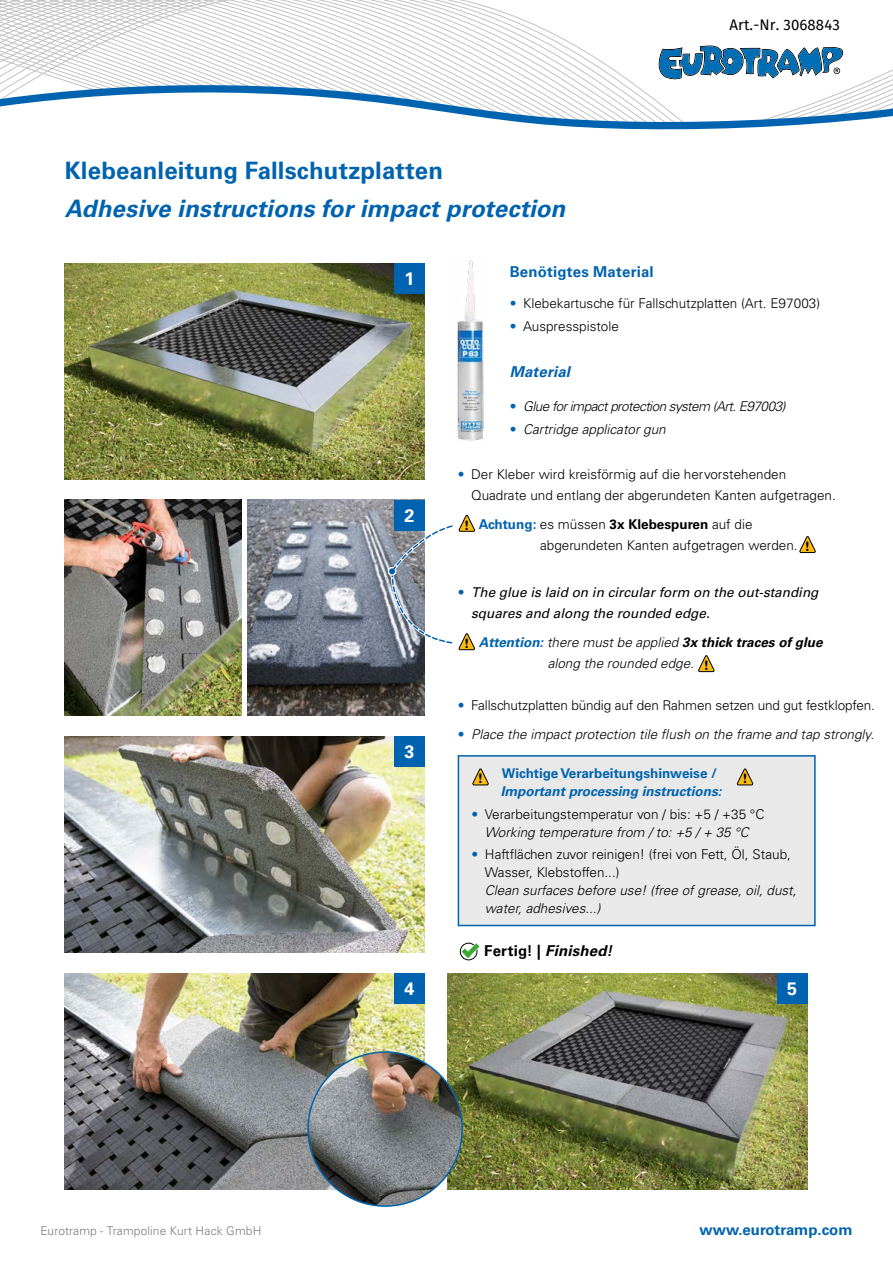
<style>
.page{position:relative;width:893px;height:1263px;background:#fff}
.page>*{position:absolute;margin:0;border:0;box-sizing:border-box;transform-origin:0 0}
.t1{font:italic 700 24px "Univers LT Std";letter-spacing:.005em;color:#0063af}
.t2{font:700 24px "Univers LT Std";letter-spacing:.005em;color:#0063af}
.t3{font:700 18px "Univers LT Std";color:#fff}
.t4{font:700 15px "Univers LT Std";letter-spacing:.01em;color:#0063af}
.t5{font:italic 700 15px "Univers LT Std";letter-spacing:.015em;color:#000}
.t6{font:15px "Fira Sans";letter-spacing:.005em;color:#000}
.t7{font:italic 700 15px "Univers LT Std";letter-spacing:.01em;color:#0063af}
.t8{font:300 13.5px/21px "Univers LT Std";color:#000}
.t9{font:italic 300 13.5px/21px "Univers LT Std";color:#000}
.t10{font:italic 13.5px/21px "Univers LT Std";color:#000}
.t11{font:italic 300 13.5px "Univers LT Std";letter-spacing:-.04em;color:#000}
.t12{font:italic 700 13.5px "Univers LT Std";color:#0063af}
.t13{font:700 13.5px "Univers LT Std";color:#0063af}
.t14{font:13.5px "Brothers OT";color:#000}
.t15{font:300 12px "Univers LT Std";letter-spacing:.01em;color:#7c7b7b}
.s1{color:#0063af}
.s2{font-style:normal;color:#0063af}
.s3{font-weight:700;color:#0063af}
.s4{font-weight:700}
.s5{font-weight:300;font-style:normal;color:#0063af}
.s6{font-style:italic}
.s7{font-style:normal}
</style>
<div class="page">
<img style="left:247px;top:500px;width:178px;height:216px">
<svg style="left:0;top:0;width:893px;height:73px"></svg>
<svg style="left:0;top:73px;width:893px;height:57px"></svg>
<svg style="left:653px;top:44px;width:192px;height:36px"></svg>
<img style="left:457px;top:260px;width:27px;height:181px">
<img style="left:65px;top:263px;width:360px;height:216px">
<div style="left:394px;top:263px;width:31px;height:31px;background:#0063af"></div>
<img style="left:65px;top:973px;width:360px;height:216px">
<div style="left:394px;top:973px;width:31px;height:31px;background:#0063af"></div>
<img style="left:448px;top:973px;width:359px;height:216px">
<div style="left:777px;top:973px;width:30px;height:31px;background:#0063af"></div>
<img style="left:65px;top:500px;width:177px;height:216px">
<div style="left:394px;top:500px;width:31px;height:31px;background:#0063af"></div>
<img style="left:65px;top:736px;width:360px;height:217px">
<div style="left:394px;top:736px;width:31px;height:31px;background:#0063af"></div>
<img style="left:308px;top:1052px;width:154px;height:154px;border-radius:77px">
<div style="left:460px;top:943px;width:17px;height:17px;border:1px solid #000;border-radius:50%"></div>
<svg style="left:462px;top:943px;width:17px;height:15px"></svg>
<svg style="left:698px;top:655px;width:17px;height:17px"></svg>
<svg style="left:799px;top:536px;width:17px;height:17px"></svg>
<div style="left:388px;top:567px;width:8px;height:8px;background:#fff;border-radius:50%"></div>
<svg style="left:389px;top:515px;width:86px;height:135px"></svg>
<div style="left:458px;top:755px;width:358px;height:171px;background:#e9e9e9;border:2px solid #0063af"></div>
<svg style="left:472px;top:769px;width:17px;height:17px"></svg>
<svg style="left:736px;top:769px;width:17px;height:17px"></svg>
<h1 class="t2" style="left:65px;top:156px;width:380px">Klebeanleitung Fallschutzplatten</h1>
<h1 class="t1" style="left:65px;top:194px;width:502px">Adhesive instructions for impact protection</h1>
<p class="t6" style="left:729px;top:13px;width:112px">Art.-Nr. 3068843</p>
<h2 class="t3" style="left:405px;top:268px;width:12px">1</h2>
<h2 class="t3" style="left:404px;top:505px;width:12px">2</h2>
<h2 class="t3" style="left:404px;top:741px;width:12px">3</h2>
<p class="t4" style="left:510px;top:263px;width:145px">Benötigtes Material</p>
<p class="t8" style="left:510px;top:293px;width:312px"><span class="s1">•</span> Klebekartusche für Fallschutzplatten (Art. E97003)</p>
<p class="t8" style="left:510px;top:316px;width:111px"><span class="s1">•</span> Auspresspistole</p>
<p class="t7" style="left:510px;top:363px;width:62px">Material</p>
<p class="t11" style="left:510px;top:398px;width:277px"><span class="s2">•</span> Glue for impact protection system (Art. E97003)</p>
<p class="t9" style="left:510px;top:419px;width:158px"><span class="s2">•</span> Cartridge applicator gun</p>
<p class="t8" style="left:471px;top:463px;width:366px;text-indent:-14px"><span class="s1">•</span> Der Kleber wird kreisförmig auf die hervorstehenden<br>Quadrate und entlang der abgerundeten Kanten aufgetragen.</p>
<p class="t8" style="left:540px;top:514px;width:259px;text-indent:-62px"><span class="s3">Achtung:</span> es müssen <span class="s4">3x Klebespuren</span> auf die abgerundeten Kanten aufgetragen werden.</p>
<p class="t10" style="left:471px;top:582px;width:349px;text-indent:-14px"><span class="s5">•</span> The glue is laid on in circular form on the out-standing squares and along the rounded edge.</p>
<p class="t9" style="left:548px;top:632px;width:276px;text-indent:-69px"><span class="s3">Attention:</span> there must be applied <span class="s4">3x thick traces of glue </span>along the rounded edge.</p>
<p class="t8" style="left:458px;top:695px;width:419px"><span class="s1">•</span> Fallschutzplatten bündig auf den Rahmen setzen und gut festklopfen.</p>
<p class="t9" style="left:458px;top:723px;width:418px"><span class="s2">•</span> Place the impact protection tile flush on the frame and tap strongly.</p>
<p class="t14" style="left:464px;top:519px;width:6px">!</p>
<p class="t14" style="left:805px;top:540px;width:6px">!</p>
<p class="t14" style="left:464px;top:637px;width:6px">!</p>
<p class="t14" style="left:704px;top:659px;width:6px">!</p>
<p class="t13" style="left:502px;top:766px;width:217px">Wichtige Verarbeitungshinweise /</p>
<p class="t12" style="left:501px;top:784px;width:222px">Important processing instructions:</p>
<p class="t8" style="left:471px;top:805px;width:294px;line-height:18px;text-align:center"><span class="s1">•</span> Verarbeitungstemperatur von / bis: +5 / +35 °C<br><span class="s6">Working temperature from / to: +5 / + 35 °C</span></p>
<p class="t8" style="left:485px;top:845px;width:307px;line-height:18px;text-indent:-14px"><span class="s1">•</span> Haftflächen zuvor reinigen! (frei von Fett, Öl, Staub,<br>Wasser, Klebstoffen...)</p>
<p class="t9" style="left:485px;top:881px;width:313px;line-height:18px">Clean surfaces before use! (free of grease, oil, dust, water, adhesives...)</p>
<p class="t14" style="left:478px;top:772px;width:6px">!</p>
<p class="t14" style="left:743px;top:772px;width:6px">!</p>
<p class="t5" style="left:484px;top:942px;width:130px"><span class="s7">Fertig! |</span> Finished!</p>
<h2 class="t3" style="left:404px;top:978px;width:12px">4</h2>
<h2 class="t3" style="left:787px;top:978px;width:12px">5</h2>
<p class="t15" style="left:40px;top:1223px;width:222px">Eurotramp - Trampoline Kurt Hack GmbH</p>
<p class="t4" style="left:700px;top:1221px;width:154px">www.eurotramp.com</p>
</div>
